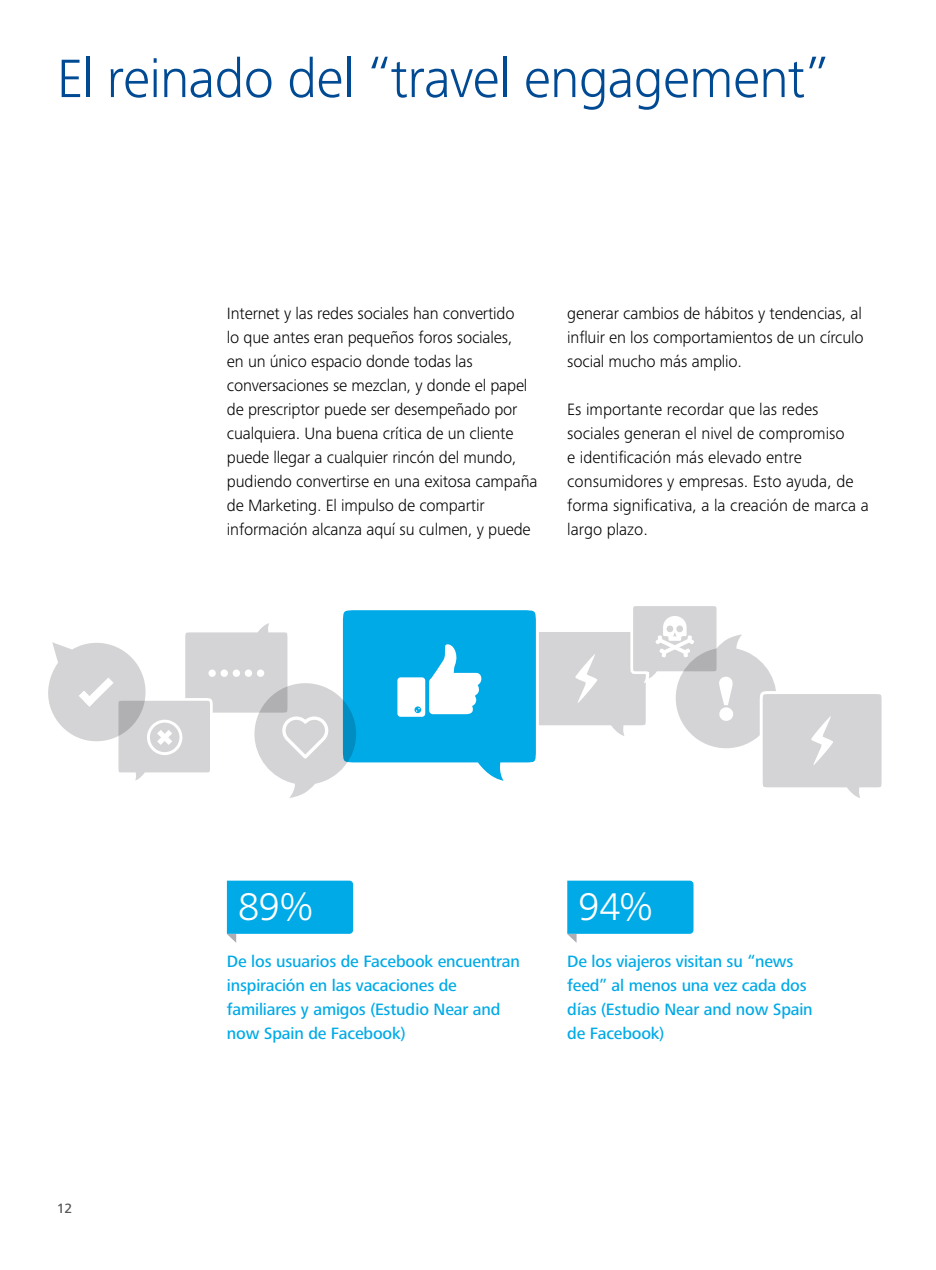
<style>
.page{position:relative;width:936px;height:1270px;background:#fff}
.page>*{position:absolute;margin:0;border:0;box-sizing:border-box;transform-origin:0 0}
.t1{font:300 56px "Frutiger Next Pro";letter-spacing:-.01em;color:#004a94}
.t2{font:300 40px "Frutiger Next Pro";color:#fff}
.t3{font:300 17px/24px "Frutiger Next Pro";letter-spacing:-.01em;color:#000}
.t4{font:500 17px/24px "Frutiger Next Pro";letter-spacing:-.01em;color:#00aae7}
.t5{font:500 14px "Frutiger Next Pro";color:#545659}
</style>
<div class="page">
<svg style="left:227px;top:881px;width:126px;height:62px;background:#25b6ea"></svg>
<svg style="left:567px;top:881px;width:126px;height:62px;background:#25b6ea"></svg>
<svg style="left:48px;top:606px;width:834px;height:192px"></svg>
<h1 class="t1" style="left:57px;top:46px;width:773px">El reinado del “travel engagement”</h1>
<p class="t3" style="left:227px;top:301px;width:312px">Internet y las redes sociales han convertido<br>lo que antes eran pequeños foros sociales,<br>en un único espacio donde todas las conversaciones se mezclan, y donde el papel de prescriptor puede ser desempeñado por cualquiera. Una buena crítica de un cliente puede llegar a cualquier rincón del mundo, pudiendo convertirse en una exitosa campaña de Marketing. El impulso de compartir información alcanza aquí su culmen, y puede</p>
<p class="t3" style="left:567px;top:301px;width:298px;text-align:justify">generar cambios de hábitos y tendencias, al influir en los comportamientos de un círculo social mucho más amplio.</p>
<p class="t3" style="left:567px;top:397px;width:303px">Es importante recordar que las redes sociales generan el nivel de compromiso<br>e identificación más elevado entre consumidores y empresas. Esto ayuda, de forma significativa, a la creación de marca a largo plazo.</p>
<p class="t5" style="left:57px;top:1201px;width:17px">12</p>
<h2 class="t2" style="left:238px;top:884px;width:77px">89%</h2>
<h2 class="t2" style="left:578px;top:884px;width:76px">94%</h2>
<p class="t4" style="left:227px;top:949px;width:294px">De los usuarios de Facebook encuentran inspiración en las vacaciones de familiares y amigos (Estudio Near and now Spain de Facebook)</p>
<p class="t4" style="left:567px;top:949px;width:247px">De los viajeros visitan su “news feed” al menos una vez cada dos días (Estudio Near and now Spain de Facebook)</p>
</div>
